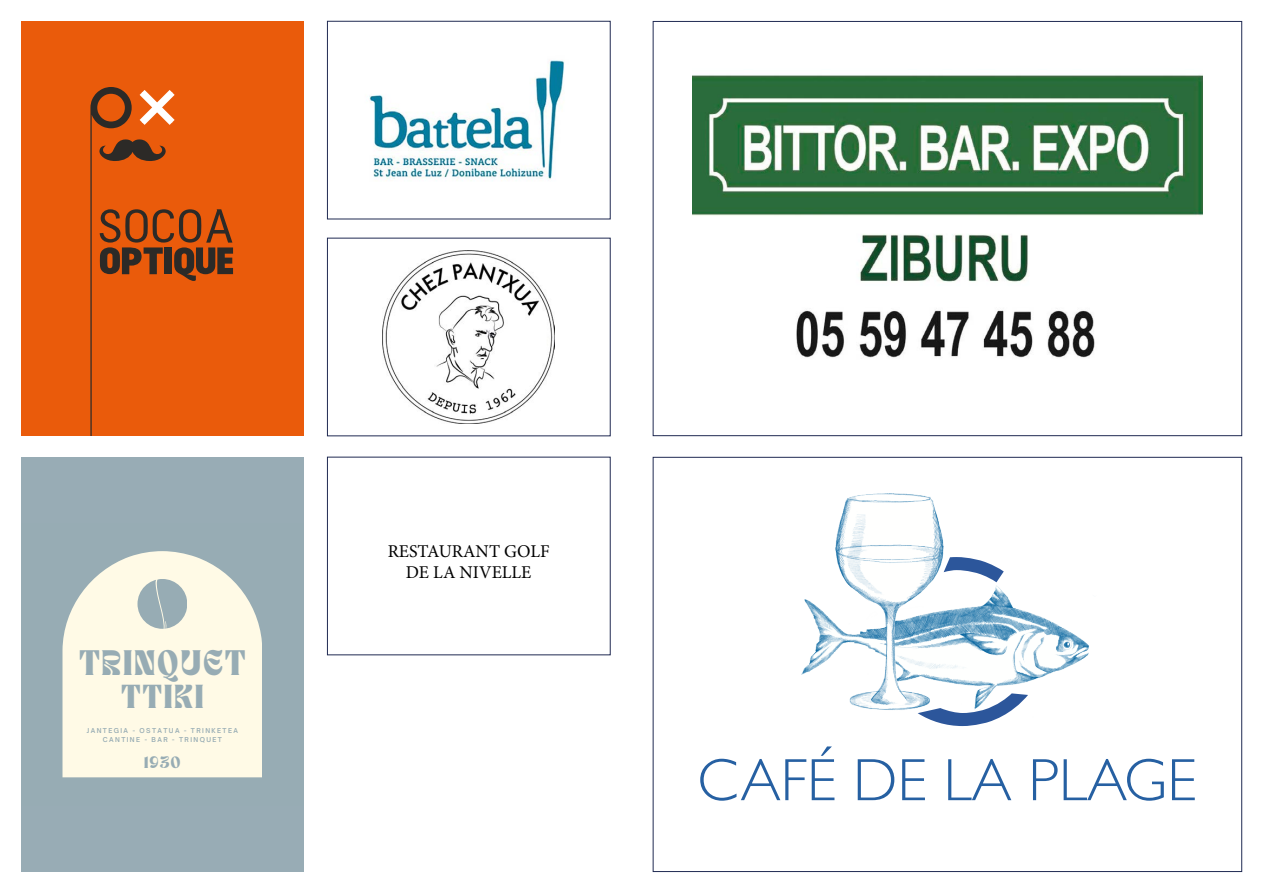
<style>
.page{position:relative;width:1263px;height:893px;background:#fff}
.page>*{position:absolute;margin:0;border:0;box-sizing:border-box;transform-origin:0 0}
.t1{font:300 60px "Gill Sans";color:#2660a2}
.t2{font:24.75px "TANNIMBUS";letter-spacing:.095em;color:#97acb4}
.t3{font:23.25px "TANNIMBUS";letter-spacing:.095em;color:#97acb4}
.t4{font:18px/21.6px "Minion Pro";color:#000;text-align:center}
.t5{font:11.4px "TANNIMBUS";color:#97acb4}
.t6{font:600 6.45px/8.6px "Open Sauce One";letter-spacing:.215em;color:#97acb4;text-align:center}
</style>
<div class="page">
<img style="left:692px;top:75px;width:510px;height:283px">
<img style="left:801px;top:599px;width:288px;height:128px">
<img style="left:835px;top:493px;width:204px;height:219px">
<div style="left:21px;top:457px;width:283px;height:414px;background:#98acb5"></div>
<svg style="left:62px;top:551px;width:200px;height:226px;fill:#fffae6"></svg>
<div style="left:137px;top:579px;width:50px;height:50px;background:#97acb4;border-radius:25px"></div>
<svg style="left:155px;top:573px;width:12px;height:63px"></svg>
<div style="left:21px;top:21px;width:283px;height:415px;background:#ea5b0b"></div>
<svg style="left:90px;top:87px;width:143px;height:349px"></svg>
<img style="left:369px;top:60px;width:196px;height:121px">
<div style="left:327px;top:21px;width:283px;height:198px;border:1px solid #202a52"></div>
<img style="left:383px;top:251px;width:172px;height:172px">
<h2 class="t2" style="left:79px;top:652px;width:168px">TRINQUET</h2>
<h3 class="t3" style="left:122px;top:686px;width:83px">TTIKI</h3>
<p class="t6" style="left:87px;top:726px;width:153px">JANTEGIA - OSTATUA - TRINKETEA<br>CANTINE - BAR - TRINQUET</p>
<h3 class="t5" style="left:144px;top:757px;width:38px">1930</h3>
<h3 class="t4" style="left:388px;top:540px;width:163px">RESTAURANT GOLF<br>DE LA NIVELLE</h3>
<h1 class="t1" style="left:697px;top:733px;width:501px">CAFÉ DE LA PLAGE</h1>
</div>
